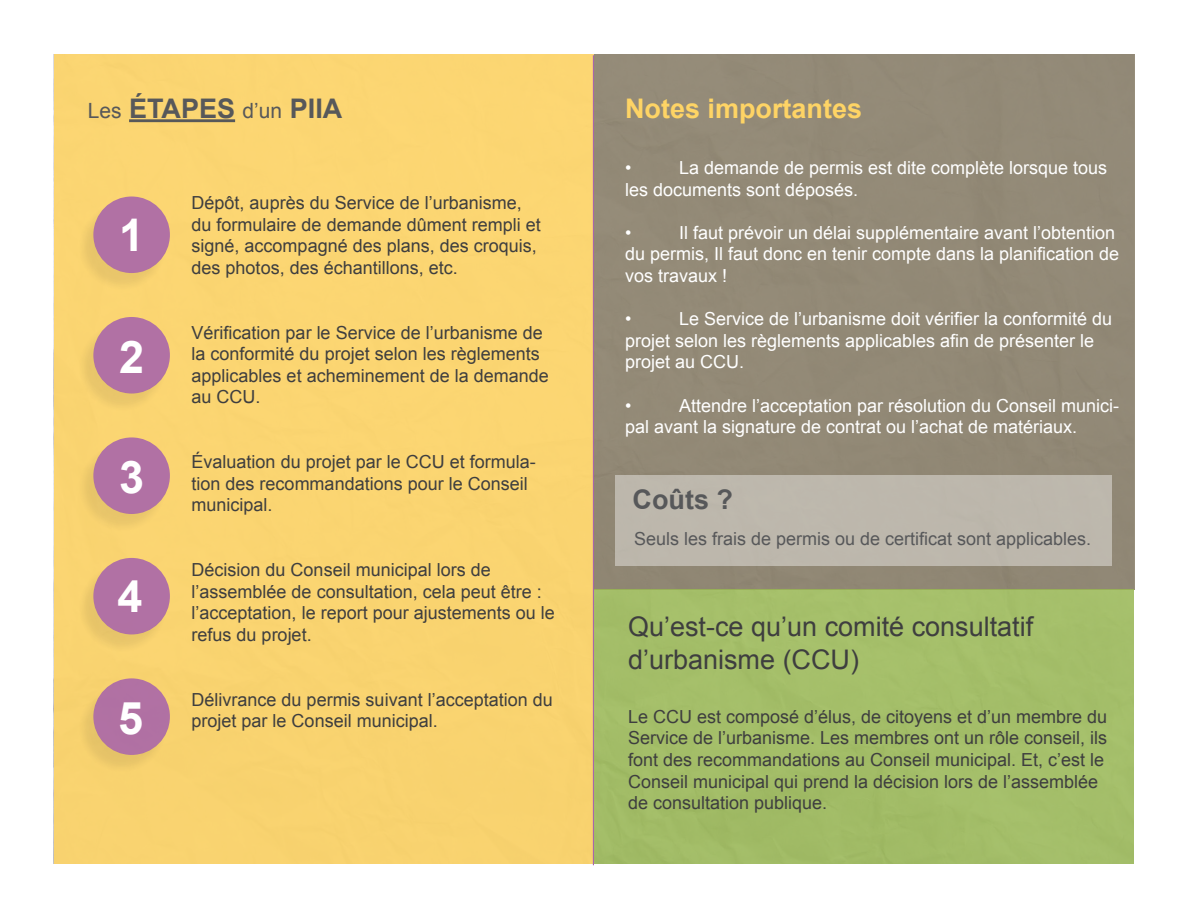
<style>
.page{position:relative;width:1188px;height:918px;background:#fff}
.page>*{position:absolute;margin:0;border:0;box-sizing:border-box;transform-origin:0 0}
.t1{font:700 45px "Arial";color:#fff}
.t2{font:27px/32.4px "Arial";color:#3e3e3f}
.t3{font:700 27px "Arial";color:#57585a}
.t4{font:700 27px "Arial";color:#fed465}
.t5{font:18px/21.6px "Arial";color:#3e3e3f}
.t6{font:18px/21.6px "Arial";color:#fff}
.t7{font:18px "Arial";color:#57585a}
.s1{font-weight:400;font-size:21px}
</style>
<div class="page">
<div style="left:54px;top:54px;width:540px;height:810px;background:#fbd571"></div>
<div style="left:594px;top:54px;width:541px;height:535px;background:#928977"></div>
<div style="left:594px;top:589px;width:540px;height:275px;background:#a4be69"></div>
<div style="left:616px;top:475px;width:496px;height:90px;background:#bdb7ac"></div>
<div style="left:76px;top:200px;width:93px;height:93px;background:#231f20;opacity:.1"></div>
<div style="left:93px;top:197px;width:77px;height:76px;background:#b171a4;border-radius:50%"></div>
<div style="left:76px;top:320px;width:93px;height:93px;background:#231f20;opacity:.1"></div>
<div style="left:93px;top:317px;width:77px;height:77px;background:#b171a4;border-radius:50%"></div>
<div style="left:76px;top:441px;width:93px;height:93px;background:#231f20;opacity:.1"></div>
<div style="left:93px;top:437px;width:77px;height:77px;background:#b171a4;border-radius:50%"></div>
<div style="left:76px;top:561px;width:93px;height:93px;background:#231f20;opacity:.1"></div>
<div style="left:93px;top:558px;width:77px;height:76px;background:#b171a4;border-radius:50%"></div>
<div style="left:76px;top:682px;width:93px;height:93px;background:#231f20;opacity:.1"></div>
<div style="left:93px;top:678px;width:77px;height:77px;background:#b171a3;border-radius:50%"></div>
<hr style="left:593px;top:55px;width:1px;height:810px;background:#a966aa">
<hr style="left:129px;top:119px;width:106px;height:3px;background:#57585a">
<p class="t3" style="left:88px;top:91px;width:256px"><span class="s1">Les</span> ÉTAPES <span class="s1">d’un</span> PIIA</p>
<p class="t4" style="left:625px;top:91px;width:239px">Notes importantes</p>
<p class="t1" style="left:119px;top:205px;width:27px">1</p>
<p class="t1" style="left:119px;top:327px;width:27px">2</p>
<p class="t1" style="left:119px;top:448px;width:27px">3</p>
<p class="t1" style="left:118px;top:567px;width:27px">4</p>
<p class="t1" style="left:118px;top:689px;width:27px">5</p>
<p class="t5" style="left:192px;top:192px;width:351px">Dépôt, auprès du Service de l’urbanisme, du formulaire de demande dûment rempli et signé, accompagné des plans, des croquis, des photos, des échantillons, etc.</p>
<p class="t5" style="left:192px;top:322px;width:359px">Vérification par le Service de l’urbanisme de la conformité du projet selon les règlements applicables et acheminement de la demande au CCU.</p>
<p class="t5" style="left:192px;top:451px;width:346px">Évaluation du projet par le CCU et formula&shy;tion des recommandations pour le Conseil municipal.</p>
<p class="t5" style="left:192px;top:559px;width:365px">Décision du Conseil municipal lors de l’assemblée de consultation, cela peut être : l’acceptation, le report pour ajustements ou le refus du projet.</p>
<p class="t5" style="left:192px;top:689px;width:363px">Délivrance du permis suivant l’acceptation du projet par le Conseil municipal.</p>
<p class="t6" style="left:625px;top:157px;width:484px;text-indent:54px">La demande de permis est dite complète lorsque tous les documents sont déposés.</p>
<p class="t6" style="left:625px;top:222px;width:8px">•</p>
<p class="t6" style="left:625px;top:157px;width:8px">•</p>
<p class="t6" style="left:625px;top:222px;width:496px;text-indent:54px">Il faut prévoir un délai supplémentaire avant l’obtention du permis, Il faut donc en tenir compte dans la planification de vos travaux !</p>
<p class="t6" style="left:625px;top:308px;width:8px">•</p>
<p class="t6" style="left:625px;top:308px;width:489px;text-indent:54px">Le Service de l’urbanisme doit vérifier la conformité du projet selon les règlements applicables afin de présenter le projet au CCU.</p>
<p class="t6" style="left:625px;top:395px;width:8px">•</p>
<p class="t6" style="left:625px;top:395px;width:496px;text-indent:54px">Attendre l’acceptation par résolution du Conseil munici&shy;pal avant la signature de contrat ou l’achat de matériaux.</p>
<p class="t3" style="left:633px;top:481px;width:102px">Coûts ?</p>
<p class="t7" style="left:634px;top:527px;width:459px">Seuls les frais de permis ou de certificat sont applicables.</p>
<p class="t2" style="left:628px;top:611px;width:407px">Qu’est-ce qu’un comité consultatif d’urbanisme (CCU)</p>
<p class="t5" style="left:628px;top:706px;width:481px">Le CCU est composé d’élus, de citoyens et d’un membre du Service de l’urbanisme. Les membres ont un rôle conseil, ils font des recommandations au Conseil municipal. Et, c’est le Conseil municipal qui prend la décision lors de l’assemblée de consultation publique.</p>
</div>
